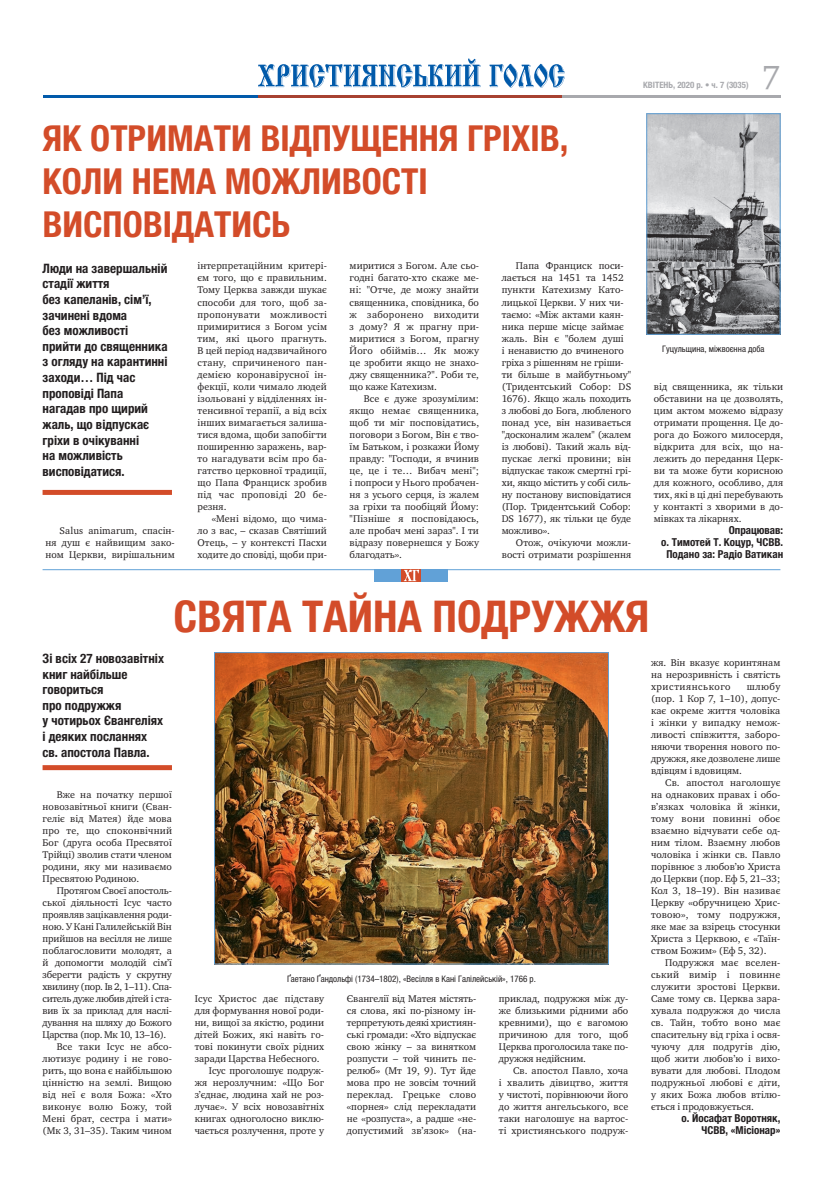
<style>
.page{position:relative;width:823px;height:1191px;background:#fff}
.page>*{position:absolute;margin:0;border:0;box-sizing:border-box;transform-origin:0 0}
.t1{font:700 condensed 44px "Helvetica Neue LTCYR";color:#d34c29}
.t2{font:700 condensed 36px/43.2px "Helvetica Neue LTCYR";color:#d34c29}
.t3{font:32.8px "Charter C";color:#a8a9ad}
.t4{font:700 condensed 13px/15.6px "Helvetica Neue LTCYR";color:#231f20}
.t5{font:700 condensed 11px/12px "Helvetica Neue LTCYR";color:#231f20;text-align:right}
.t6{font:10px/12px "Charter C";color:#231f20;text-align:justify}
.t7{font:10px "Charter C";letter-spacing:-.03em;color:#231f20}
.t8{font:10px "Charter C";letter-spacing:-.025em;color:#231f20}
.t9{font:10px "Charter C";letter-spacing:.02em;color:#231f20}
.t10{font:condensed 9px "Helvetica Neue LTCYR";color:#231f20}
.t11{font:700 condensed 8.8px "Helvetica Neue LTCYR";color:#a8a9ad}
</style>
<div class="page">
<hr style="left:43px;top:95px;width:737px;height:3px;background:#015aaa">
<hr style="left:454px;top:95px;width:326px;height:3px;background:#a8a9ad">
<hr style="left:258px;top:95px;width:303px;height:3px;background:#a74131">
<svg style="left:258px;top:58px;width:306px;height:30px"></svg>
<div style="left:43px;top:765px;width:129px;height:5px;background:#d34c29"></div>
<hr style="left:43px;top:569px;width:737px;height:1px;background:#61a1d7">
<div style="left:374px;top:569px;width:74px;height:12px;background:#61a1d7"></div>
<div style="left:401px;top:569px;width:20px;height:12px;background:#d34c29"></div>
<svg style="left:403px;top:569px;width:16px;height:12px"></svg>
<img style="left:648px;top:115px;width:130px;height:217px">
<div style="left:646px;top:113px;width:134px;height:221px;border:1px solid #61a1d7"></div>
<img style="left:216px;top:654px;width:390px;height:308px">
<div style="left:214px;top:652px;width:394px;height:312px;border:1px solid #61a1d7"></div>
<div style="left:43px;top:490px;width:129px;height:5px;background:#d34c29"></div>
<p class="t11" style="left:642px;top:80px;width:107px">КВІТЕНЬ, 2020 р. • ч. 7 (3035)</p>
<h3 class="t3" style="left:761px;top:57px;width:20px">7</h3>
<h2 class="t2" style="left:43px;top:117px;width:527px">ЯК ОТРИМАТИ ВІДПУЩЕННЯ ГРІХІВ,<br>КОЛИ НЕМА МОЖЛИВОСТІ<br>ВИСПОВІДАТИСЬ</h2>
<p class="t4" style="left:43px;top:260px;width:126px">Люди на завершальній стадії життя<br>без капеланів, сім’ї, зачинені вдома<br>без можливості прийти до священника з огляду на карантинні заходи… Під час проповіді Папа нагадав про щирий жаль, що відпускає гріхи в очікуванні<br>на можливість висповідатися.</p>
<p class="t6" style="left:45px;top:524px;width:131px;text-indent:14px">Salus animarum, спасін&shy;ня душ є найвищим зако&shy;ном Церкви, вирішальним</p>
<p class="t6" style="left:197px;top:260px;width:131px">інтерпретаційним критері&shy;єм того, що є правильним.<br>Тому Церква завжди шукає способи для того, щоб за&shy;пропонувати можливості примиритися з Богом усім тим, які цього прагнуть.<br>В цей період надзвичайного стану, спричиненого пан&shy;демією коронавірусної ін&shy;фекції, коли чимало людей ізольовані у відділеннях ін&shy;тенсивної терапії, а від всіх інших вимагається залиша&shy;тися вдома, щоби запобігти поширенню заражень, вар&shy;то нагадувати всім про ба&shy;гатство церковної традиції, що Папа Франциск зробив під час проповіді 20 бе&shy;резня.</p>
<p class="t6" style="left:197px;top:512px;width:131px;text-indent:14px">«Мені відомо, що чима&shy;ло з вас, – сказав Святіший Отець, – у контексті Пасхи ходите до сповіді, щоби при-</p>
<p class="t6" style="left:349px;top:260px;width:131px">миритися з Богом. Але сьо&shy;годні багато-хто скаже ме&shy;ні: "Отче, де можу знайти священника, сповідника, бо ж заборонено виходити з дому? Я ж прагну при&shy;миритися з Богом, прагну Його обіймів… Як можу це зробити якщо не знахо&shy;джу священника?". Роби те, що каже Катехизм.</p>
<p class="t6" style="left:349px;top:392px;width:131px;text-indent:14px">Все є дуже зрозумілим: якщо немає священника, щоб ти міг посповідатись, поговори з Богом, Він є тво&shy;їм Батьком, і розкажи Йому правду: "Господи, я вчинив це, це і те… Вибач мені"; і попроси у Нього пробачен&shy;ня з усього серця, із жалем за гріхи та пообіцяй Йому: "Пізніше я посповідаюсь, але пробач мені зараз". І ти відразу повернешся у Божу благодать».</p>
<p class="t6" style="left:501px;top:260px;width:131px;text-align:left;text-indent:14px">Папа Франциск поси&shy;лається на 1451 та 1452 пункти Катехизму Като&shy;лицької Церкви. У них чи&shy;таємо: «Між актами каян&shy;ника перше місце займає жаль. Він є "болем душі<br>і ненавистю до вчиненого гріха з рішенням не гріши&shy;ти більше в майбутньому" (Тридентський Собор: DS<br>1676). Якщо жаль походить з любові до Бога, любленого понад усе, він називається "досконалим жалем" (жалем із любові). Такий жаль від&shy;пускає легкі провини; він відпускає також смертні грі&shy;хи, якщо містить у собі силь&shy;ну постанову висповідатися (Пор. Тридентський Собор:<br>DS 1677), як тільки це буде можливо».</p>
<p class="t6" style="left:501px;top:536px;width:131px;text-align:right">Отож, очікуючи можли&shy;вості отримати розрішення</p>
<p class="t10" style="left:662px;top:346px;width:104px">Гуцульщина, міжвоєнна доба</p>
<p class="t6" style="left:653px;top:380px;width:131px">від священника, як тільки обставини на це дозволять, цим актом можемо відразу отримати прощення. Це до&shy;рога до Божого милосердя, відкрита для всіх, що на&shy;лежить до передання Церк&shy;ви та може бути корисною для кожного, особливо, для тих, які в ці дні перебувають у контакті з хворими в до&shy;мівках та лікарнях.</p>
<p class="t5" style="left:660px;top:524px;width:123px">Опрацював:<br>о. Тимотей Т. Коцур, ЧСВВ.<br>Подано за: Радіо Ватикан</p>
<h1 class="t1" style="left:173px;top:590px;width:477px">СВЯТА ТАЙНА ПОДРУЖЖЯ</h1>
<h3 class="t4" style="left:43px;top:650px;width:123px">Зі всіх 27 новозавітніх книг найбільше говориться<br>про подружжя<br>у чотирьох Євангеліях і деяких посланнях св. апостола Павла.</h3>
<p class="t6" style="left:43px;top:788px;width:131px;text-indent:14px">Вже на початку першої новозавітньої книги (Єван&shy;геліє від Матея) йде мова про те, що споконвічний Бог (друга особа Пресвятої Трійці) зволив стати членом родини, яку ми називаємо Пресвятою Родиною.</p>
<p class="t6" style="left:57px;top:884px;width:117px">Протягом Своєї апостоль-</p>
<p class="t6" style="left:43px;top:896px;width:131px">ської діяльності Ісус часто</p>
<p class="t6" style="left:43px;top:908px;width:131px">проявляв зацікавлення роди-</p>
<p class="t6" style="left:43px;top:920px;width:131px">ною. У Кані Галилейській Він</p>
<p class="t6" style="left:43px;top:932px;width:131px">прийшов на весілля не лише</p>
<p class="t6" style="left:43px;top:944px;width:131px">поблагословити молодят, а</p>
<p class="t6" style="left:43px;top:956px;width:131px">й допомогти молодій сім’ї</p>
<p class="t6" style="left:43px;top:968px;width:131px">зберегти радість у скрутну</p>
<p class="t7" style="left:43px;top:980px;width:131px">хвилину (пор. Ів 2, 1–11). Спа-</p>
<p class="t7" style="left:43px;top:992px;width:131px">ситель дуже любив дітей і ста-</p>
<p class="t8" style="left:43px;top:1004px;width:131px">вив їх за приклад для наслі-</p>
<p class="t8" style="left:43px;top:1016px;width:131px">дування на шляху до Божого</p>
<p class="t7" style="left:43px;top:1028px;width:125px">Царства (пор. Мк 10, 13–16).</p>
<p class="t6" style="left:57px;top:1040px;width:117px">Все таки Ісус не абсо-</p>
<p class="t6" style="left:43px;top:1052px;width:131px">лютизує родину і не гово-</p>
<p class="t6" style="left:43px;top:1064px;width:131px">рить, що вона є найбільшою</p>
<p class="t6" style="left:43px;top:1076px;width:131px">цінністю на землі. Вищою</p>
<p class="t6" style="left:43px;top:1088px;width:131px">від неї є воля Божа: «Хто</p>
<p class="t9" style="left:43px;top:1100px;width:131px">виконує волю Божу, той</p>
<p class="t6" style="left:43px;top:1112px;width:131px">Мені брат, сестра і мати»</p>
<p class="t6" style="left:43px;top:1124px;width:131px">(Мк 3, 31–35). Таким чином</p>
<p class="t10" style="left:287px;top:976px;width:250px">Ґаетано Ґандольфі (1734–1802), «Весілля в Кані Галілейській», 1766 р.</p>
<p class="t6" style="left:194px;top:992px;width:131px">Ісус Христос дає підставу</p>
<p class="t6" style="left:194px;top:1004px;width:131px">для формування нової роди-</p>
<p class="t6" style="left:194px;top:1016px;width:131px">ни, вищої за якістю, родини</p>
<p class="t6" style="left:194px;top:1028px;width:131px">дітей Божих, які навіть го-</p>
<p class="t6" style="left:194px;top:1040px;width:131px">тові покинути своїх рідних</p>
<p class="t6" style="left:194px;top:1052px;width:126px">заради Царства Небесного.</p>
<p class="t6" style="left:209px;top:1064px;width:117px">Ісус проголошує подруж-</p>
<p class="t6" style="left:194px;top:1076px;width:131px">жя нерозлучним: «Що Бог</p>
<p class="t6" style="left:194px;top:1088px;width:131px">з’єднає, людина хай не роз-</p>
<p class="t6" style="left:194px;top:1100px;width:131px">лучає». У всіх новозавітніх</p>
<p class="t6" style="left:194px;top:1112px;width:131px">книгах одноголосно виклю-</p>
<p class="t6" style="left:194px;top:1124px;width:131px">чається розлучення, проте у</p>
<p class="t6" style="left:346px;top:992px;width:131px">Євангелії від Матея містять&shy;ся слова, які по-різному ін&shy;терпретують деякі християн&shy;ські громади: «Хто відпускає свою жінку – за винятком розпусти – той чинить пе&shy;релюб» (Мт 19, 9). Тут йде мова про не зовсім точний переклад. Грецьке слово «порнея» слід перекладати не «розпуста», а радше «не&shy;допустимий зв’язок» (на-</p>
<p class="t6" style="left:498px;top:992px;width:131px">приклад, подружжя між ду&shy;же близькими рідними або кревними), що є вагомою причиною для того, щоб Церква проголосила таке по&shy;дружжя недійсним.</p>
<p class="t6" style="left:498px;top:1064px;width:131px;text-indent:14px">Св. апостол Павло, хоча і хвалить дівицтво, життя у чистоті, порівнюючи його до життя ангельського, все таки наголошує на вартос&shy;ті християнського подруж-</p>
<p class="t6" style="left:650px;top:656px;width:131px">жя. Він вказує коринтянам на нерозривність і святість християнського</p>
<p class="t6" style="left:650px;top:680px;width:131px;text-indent:96px">шлюбу (пор. 1 Кор 7, 1–10), допус&shy;кає окреме життя чоловіка і жінки у випадку немож&shy;ливості співжиття, заборо&shy;няючи творення нового по&shy;дружжя, яке дозволене лише вдівцям і вдовицям.</p>
<p class="t6" style="left:650px;top:776px;width:131px;text-indent:14px">Св. апостол наголошує на однакових правах і обо&shy;в’язках чоловіка й жінки, тому вони повинні обоє взаємно відчувати себе од&shy;ним тілом. Взаємну любов чоловіка і жінки св. Павло порівнює з любов’ю Христа до Церкви (пор. Еф 5, 21–33; Кол 3, 18–19). Він називає Церкву «обручницею Хрис&shy;товою», тому подружжя, яке має за взірець стосунки Христа з Церквою, є «Таїн&shy;ством Божим» (Еф 5, 32).</p>
<p class="t6" style="left:650px;top:956px;width:131px;text-indent:14px">Подружжя має вселен&shy;ський вимір і повинне служити зростові Церкви.<br>Саме тому св. Церква зара&shy;хувала подружжя до числа св. Тайн, тобто воно має спасительну від гріха і освя&shy;чуючу для подругів дію, щоб жити любов’ю і вихо&shy;вувати для любові. Плодом подружньої любові є діти, у яких Божа любов втілю&shy;ється і продовжується.</p>
<p class="t5" style="left:681px;top:1112px;width:100px">о. Йосафат Воротняк,<br>ЧСВВ, «Місіонар»</p>
</div>
